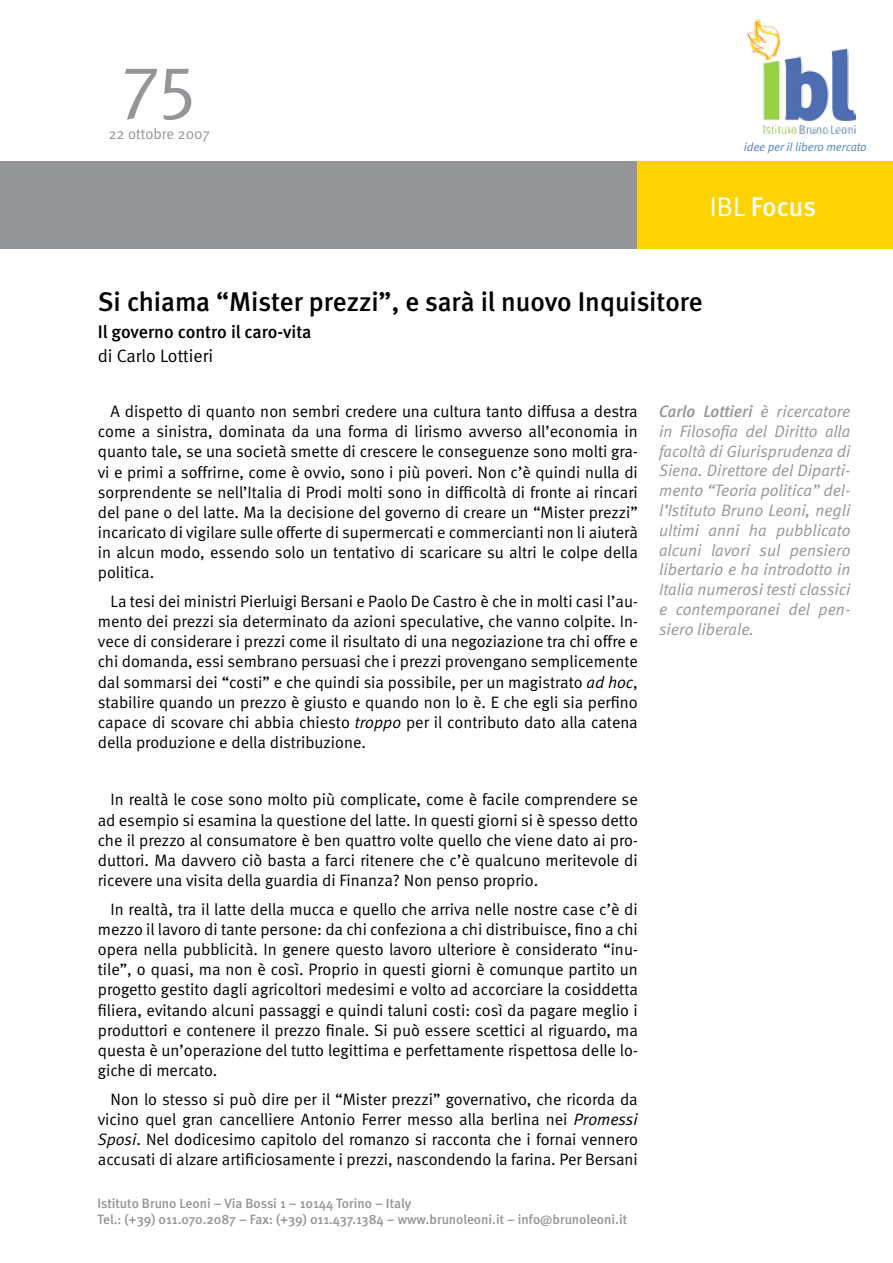
<style>
.page{position:relative;width:893px;height:1263px;background:#fff}
.page>*{position:absolute;margin:0;border:0;box-sizing:border-box;transform-origin:0 0}
.t1{font:75px "Meta Normal";color:#939598}
.t2{font:500 27px "Meta";color:#000}
.t3{font:500 27px "Meta";letter-spacing:-.005em;color:#fff}
.t4{font:500 18px "Meta";letter-spacing:-.005em;color:#000}
.t5{font:18px "Meta Normal LF";color:#000}
.t6{font:16.5px/20.1px "Meta Normal";color:#000;text-align:justify}
.t7{font:italic 16.5px/19.8px "Meta Normal LF";color:#939598;text-align:justify}
.t8{font:italic 16.5px "Meta Medium LF";color:#939598}
.t9{font:15px "Meta Normal";color:#939598}
.t10{font:500 13.5px/16.2px "Meta";color:#939598}
.t11{font:italic 12px "Meta Normal";letter-spacing:-.01em;color:#4e84c4}
.s1{font-family:"Meta Normal";font-weight:400}
.s2{font-family:"Meta Normal LF";font-style:italic}
.s3{font-family:"Meta Normal LF"}
</style>
<div class="page">
<div style="left:0;top:161px;width:714px;height:87px;background:#939598"></div>
<div style="left:638px;top:161px;width:255px;height:87px;background:#ffd200"></div>
<img style="left:746px;top:19px;width:109px;height:114px">
<h1 class="t1" style="left:123px;top:37px;width:75px">75</h1>
<p class="t9" style="left:108px;top:126px;width:103px">22 ottobre 2007</p>
<p class="t11" style="left:744px;top:140px;width:124px">idee per il libero mercato</p>
<h2 class="t3" style="left:710px;top:190px;width:108px"><span class="s1">IBL</span> Focus</h2>
<h2 class="t2" style="left:98px;top:286px;width:606px">Si chiama “Mister prezzi”, e sarà il nuovo Inquisitore</h2>
<p class="t4" style="left:98px;top:321px;width:215px">Il governo contro il caro-vita</p>
<p class="t5" style="left:98px;top:345px;width:117px">di Carlo Lottieri</p>
<p class="t6" style="left:98px;top:401px;width:542px;text-indent:13px">A dispetto di quanto non sembri credere una cultura tanto diffusa a destra come a sinistra, dominata da una forma di lirismo avverso all’economia in quanto tale, se una società smette di crescere le conseguenze sono molti gra&shy;vi e primi a soffrirne, come è ovvio, sono i più poveri. Non c’è quindi nulla di sorprendente se nell’Italia di Prodi molti sono in difficoltà di fronte ai rincari del pane o del latte. Ma la decisione del governo di creare un “Mister prezzi” incaricato di vigilare sulle offerte di supermercati e commercianti non li aiuterà in alcun modo, essendo solo un tentativo di scaricare su altri le colpe della politica.</p>
<p class="t6" style="left:98px;top:591px;width:542px;text-indent:13px">La tesi dei ministri Pierluigi Bersani e Paolo De Castro è che in molti casi l’au&shy;mento dei prezzi sia determinato da azioni speculative, che vanno colpite. In&shy;vece di considerare i prezzi come il risultato di una negoziazione tra chi offre e chi domanda, essi sembrano persuasi che i prezzi provengano semplicemente dal sommarsi dei “costi” e che quindi sia possibile, per un magistrato <span class="s2">ad hoc</span>, stabilire quando un prezzo è giusto e quando non lo è. E che egli sia perfino capace di scovare chi abbia chiesto <span class="s2">troppo</span> per il contributo dato alla catena della produzione e della distribuzione.</p>
<p class="t6" style="left:98px;top:789px;width:542px;text-indent:13px">In realtà le cose sono molto più complicate, come è facile comprendere se ad esempio si esamina la questione del latte. In questi giorni si è spesso detto che il prezzo al consumatore è ben quattro volte quello che viene dato ai pro&shy;duttori. Ma davvero ciò basta a farci ritenere che c’è qualcuno meritevole di ricevere una visita della guardia di Finanza? Non penso proprio.</p>
<p class="t6" style="left:98px;top:899px;width:542px;text-indent:13px">In realtà, tra il latte della mucca e quello che arriva nelle nostre case c’è di mezzo il lavoro di tante persone: da chi confeziona a chi distribuisce, fino a chi opera nella pubblicità. In genere questo lavoro ulteriore è considerato “inu&shy;tile”, o quasi, ma non è così. Proprio in questi giorni è comunque partito un progetto gestito dagli agricoltori medesimi e volto ad accorciare la cosiddetta filiera, evitando alcuni passaggi e quindi taluni costi: così da pagare meglio i produttori e contenere il prezzo finale. Si può essere scettici al riguardo, ma questa è un’operazione del tutto legittima e perfettamente rispettosa delle lo&shy;giche di mercato.</p>
<p class="t6" style="left:98px;top:1089px;width:542px;text-indent:13px">Non lo stesso si può dire per il “Mister prezzi” governativo, che ricorda da vicino quel gran cancelliere Antonio Ferrer messo alla berlina nei <span class="s2">Promessi Sposi</span>. Nel dodicesimo capitolo del romanzo si racconta che i fornai vennero accusati di alzare artificiosamente i prezzi, nascondendo la farina. Per Bersani</p>
<p class="t10" style="left:97px;top:1196px;width:531px">Istituto Bruno Leoni – Via Bossi 1 – 10144 Torino – Italy<br>Tel.: (+39) 011.070.2087 – Fax: (+39) 011.437.1384 – www.brunoleoni.it – info@brunoleoni.it</p>
<p class="t8" style="left:659px;top:402px;width:193px">Carlo Lottieri <span class="s3">è ricercatore</span></p>
<p class="t7" style="left:659px;top:421px;width:193px">in Filosofia del Diritto alla facoltà di Giurisprudenza di Siena. Direttore del Diparti&shy;mento “Teoria politica” del&shy;l’Istituto Bruno Leoni, negli ultimi anni ha pubblicato alcuni lavori sul pensiero libertario e ha introdotto in Italia numerosi testi classici e contemporanei del pen&shy;siero liberale.</p>
</div>
